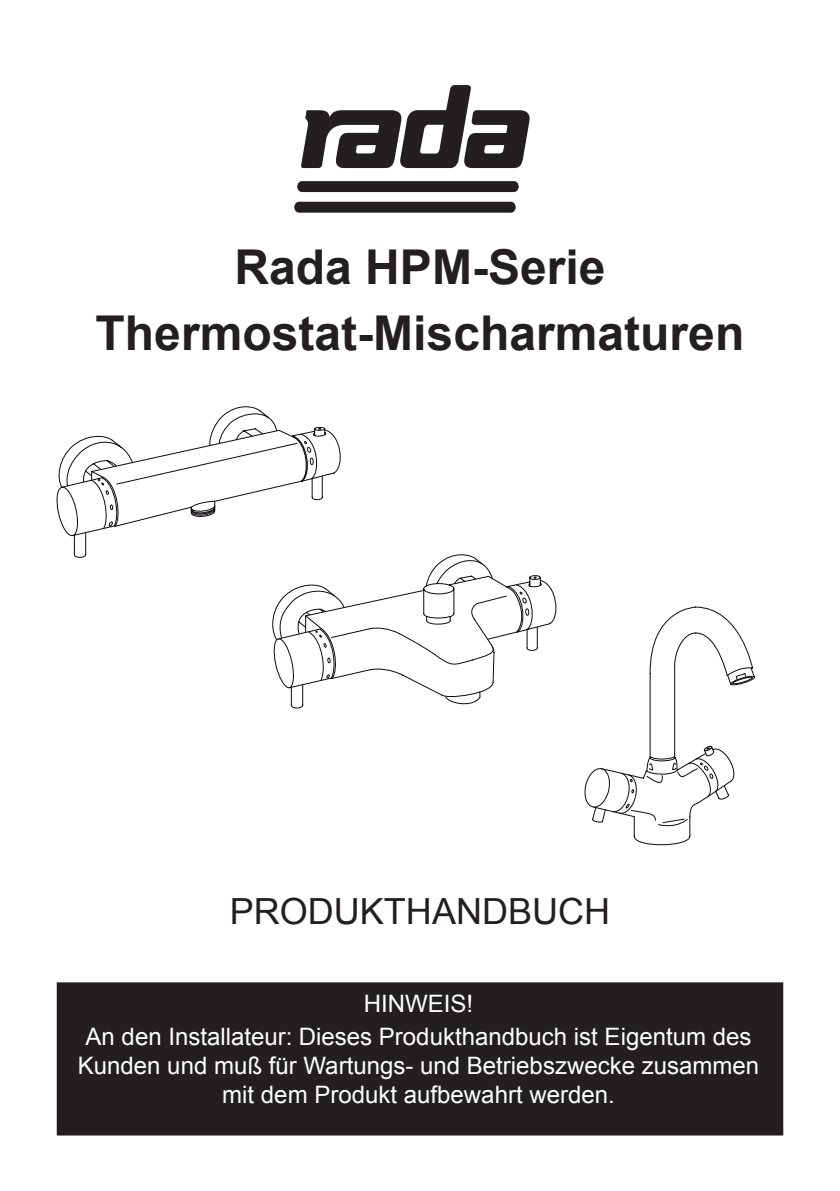
<style>
.page{position:relative;width:840px;height:1191px;background:#fff}
.page>*{position:absolute;margin:0;border:0;box-sizing:border-box;transform-origin:0 0}
.Title_2{font:700 48px "Arial";color:#231f20}
.Heading_3{font:36px "Arial";color:#231f20}
.Body_Justify{font:24px/28.8px "Arial";color:#fff;text-align:center}
</style>
<div class="page">
<div style="left:58px;top:983px;width:723px;height:151px;background:#231f20"></div>
<div style="left:57px;top:982px;width:725px;height:153px;border:2px solid #231f20"></div>
<div style="left:297px;top:181px;width:221px;height:11px;background:#231f20;border-radius:5px"></div>
<div style="left:294px;top:202px;width:221px;height:11px;background:#231f20;border-radius:5px"></div>
<svg style="left:301px;top:85px;width:228px;height:83px"></svg>
<svg style="left:584px;top:606px;width:170px;height:239px"></svg>
<svg style="left:57px;top:406px;width:499px;height:302px"></svg>
<p class="Title_2" style="left:234px;top:235px;width:372px">Rada HPM-Serie</p>
<p class="Title_2" style="left:95px;top:301px;width:650px">Thermostat-Mischarmaturen</p>
<p class="Heading_3" style="left:230px;top:887px;width:381px">PRODUKTHANDBUCH</p>
<p class="Body_Justify" style="left:363px;top:989px;width:111px">HINWEIS!</p>
<p class="Body_Justify" style="left:78px;top:1022px;width:682px">An den Installateur: Dieses Produkthandbuch ist Eigentum des<br>Kunden und muß für Wartungs- und Betriebszwecke zusammen mit dem Produkt aufbewahrt werden.</p>
</div>
